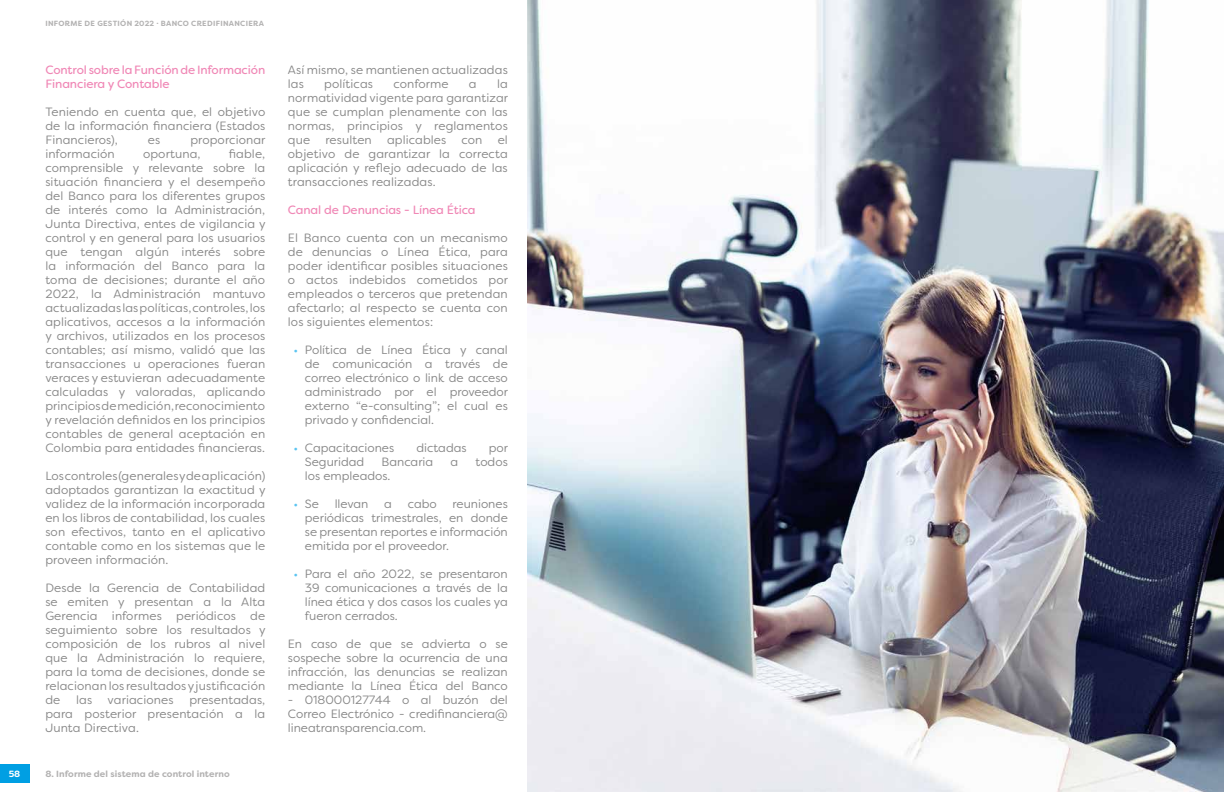
<style>
.page{position:relative;width:1224px;height:792px;background:#fff}
.page>*{position:absolute;margin:0;border:0;box-sizing:border-box;transform-origin:0 0}
.t1{font:12px/14px "Filson Soft";letter-spacing:.01em;color:#878787;text-align:justify}
.t2{font:12px/14px "Filson Soft";letter-spacing:-.01em;color:#f088b6}
.t3{font:700 9px "Filson Soft";letter-spacing:.01em;color:#b3b2b2}
.t4{font:700 9px "Filson Soft";color:#fff}
.t5{font:700 7.5px "Filson Soft";letter-spacing:.04em;color:#b3b2b2}
.s1{color:#5bc5f2}
</style>
<div class="page">
<div style="left:0;top:764px;width:29px;height:19px;background:#009fe3"></div>
<img style="left:527px;top:0;width:697px;height:792px">
<p class="t5" style="left:45px;top:19px;width:220px">INFORME DE GESTIÓN 2022 · BANCO CREDIFINANCIERA</p>
<p class="t2" style="left:45px;top:62px;width:221px">Control sobre la Función de Información<br>Financiera y Contable</p>
<p class="t1" style="left:45px;top:104px;width:221px">Teniendo en cuenta que, el objetivo de la información financiera (Estados Financieros),</p>
<p class="t1" style="left:148px;top:132px;width:14px">es</p>
<p class="t1" style="left:190px;top:132px;width:77px">proporcionar</p>
<p class="t1" style="left:45px;top:146px;width:222px;text-indent:183px">fiable, comprensible y relevante sobre la situación financiera y el desempeño del Banco para los diferentes grupos de interés como la Administración, Junta Directiva, entes de vigilancia y control y en general para los usuarios que tengan algún interés sobre la información del Banco para la toma de decisiones; durante el año 2022, la Administración mantuvo actualizadas las políticas, controles, los aplicativos, accesos a la información y archivos, utilizados en los procesos contables; así mismo, validó que las transacciones u operaciones fueran veraces y estuvieran adecuadamente calculadas y valoradas, aplicando principios de medición, reconocimiento y revelación definidos en los principios contables de general aceptación en Colombia para entidades financieras.</p>
<p class="t1" style="left:45px;top:468px;width:222px">Los controles (generales y de aplicación) adoptados garantizan la exactitud y validez de la información incorporada en los libros de contabilidad, los cuales son efectivos, tanto en el aplicativo contable como en los sistemas que le proveen información.</p>
<p class="t1" style="left:45px;top:580px;width:222px">Desde la Gerencia de Contabilidad se emiten y presentan a la Alta Gerencia informes periódicos de seguimiento sobre los resultados y composición de los rubros al nivel que la Administración lo requiere, para la toma de decisiones, donde se relacionan los resultados y justificación de</p>
<p class="t1" style="left:45px;top:146px;width:71px">información</p>
<p class="t1" style="left:143px;top:146px;width:59px">oportuna,</p>
<p class="t1" style="left:45px;top:692px;width:221px;text-indent:144px">presentadas, para posterior presentación a la Junta Directiva.</p>
<p class="t1" style="left:76px;top:692px;width:18px">las</p>
<p class="t1" style="left:108px;top:692px;width:68px">variaciones</p>
<p class="t4" style="left:9px;top:768px;width:13px">58</p>
<p class="t3" style="left:45px;top:768px;width:186px">8. Informe del sistema de control interno</p>
<p class="t1" style="left:288px;top:62px;width:221px">Así mismo, se mantienen actualizadas las</p>
<p class="t1" style="left:324px;top:76px;width:50px">políticas</p>
<p class="t1" style="left:393px;top:76px;width:57px">conforme</p>
<p class="t1" style="left:469px;top:76px;width:9px">a</p>
<p class="t1" style="left:288px;top:76px;width:222px;text-indent:209px">la normatividad vigente para garantizar que se cumplan plenamente con las normas, principios y reglamentos que</p>
<p class="t1" style="left:288px;top:132px;width:221px;text-indent:210px">el objetivo de garantizar la correcta aplicación y reflejo adecuado de las transacciones realizadas.</p>
<p class="t2" style="left:288px;top:202px;width:189px">Canal de Denuncias - Línea Ética</p>
<p class="t1" style="left:288px;top:230px;width:222px">El Banco cuenta con un mecanismo de denuncias o Línea Ética, para poder identificar posibles situaciones o actos indebidos cometidos por empleados o terceros que pretendan afectarlo; al respecto se cuenta con los siguientes elementos:</p>
<p class="t1" style="left:305px;top:342px;width:205px;text-indent:-11px"><span class="s1">•</span> Política de Línea Ética y canal de comunicación a través de correo electrónico o link de acceso administrado por el proveedor externo “e-consulting”; el cual es privado y confidencial.</p>
<p class="t1" style="left:294px;top:440px;width:102px"><span class="s1">•</span> Capacitaciones</p>
<p class="t1" style="left:416px;top:440px;width:52px">dictadas</p>
<p class="t1" style="left:489px;top:440px;width:21px">por</p>
<p class="t1" style="left:305px;top:454px;width:61px">Seguridad</p>
<p class="t1" style="left:382px;top:454px;width:53px">Bancaria</p>
<p class="t1" style="left:451px;top:454px;width:9px">a</p>
<p class="t1" style="left:476px;top:454px;width:34px">todos</p>
<p class="t1" style="left:305px;top:468px;width:87px">los empleados.</p>
<p class="t1" style="left:294px;top:496px;width:27px"><span class="s1">•</span> Se</p>
<p class="t1" style="left:335px;top:496px;width:35px">llevan</p>
<p class="t1" style="left:384px;top:496px;width:9px">a</p>
<p class="t1" style="left:408px;top:496px;width:31px">cabo</p>
<p class="t1" style="left:325px;top:132px;width:48px">resulten</p>
<p class="t1" style="left:387px;top:132px;width:61px">aplicables</p>
<p class="t1" style="left:462px;top:132px;width:22px">con</p>
<p class="t1" style="left:305px;top:496px;width:204px;text-indent:148px">reuniones periódicas trimestrales, en donde se presentan reportes e información emitida por el proveedor.</p>
<p class="t1" style="left:305px;top:566px;width:204px;text-indent:-11px"><span class="s1">•</span> Para el año 2022, se presentaron 39 comunicaciones a través de la línea ética y dos casos los cuales ya fueron cerrados.</p>
<p class="t1" style="left:288px;top:637px;width:221px">En caso de que se advierta o se sospeche sobre la ocurrencia de una infracción, las denuncias se realizan mediante la Línea Ética del Banco</p>
<p class="t1" style="left:288px;top:693px;width:221px">- 018000127744 o al buzón del Correo Electrónico - credifinanciera@ lineatransparencia.com.</p>
</div>
